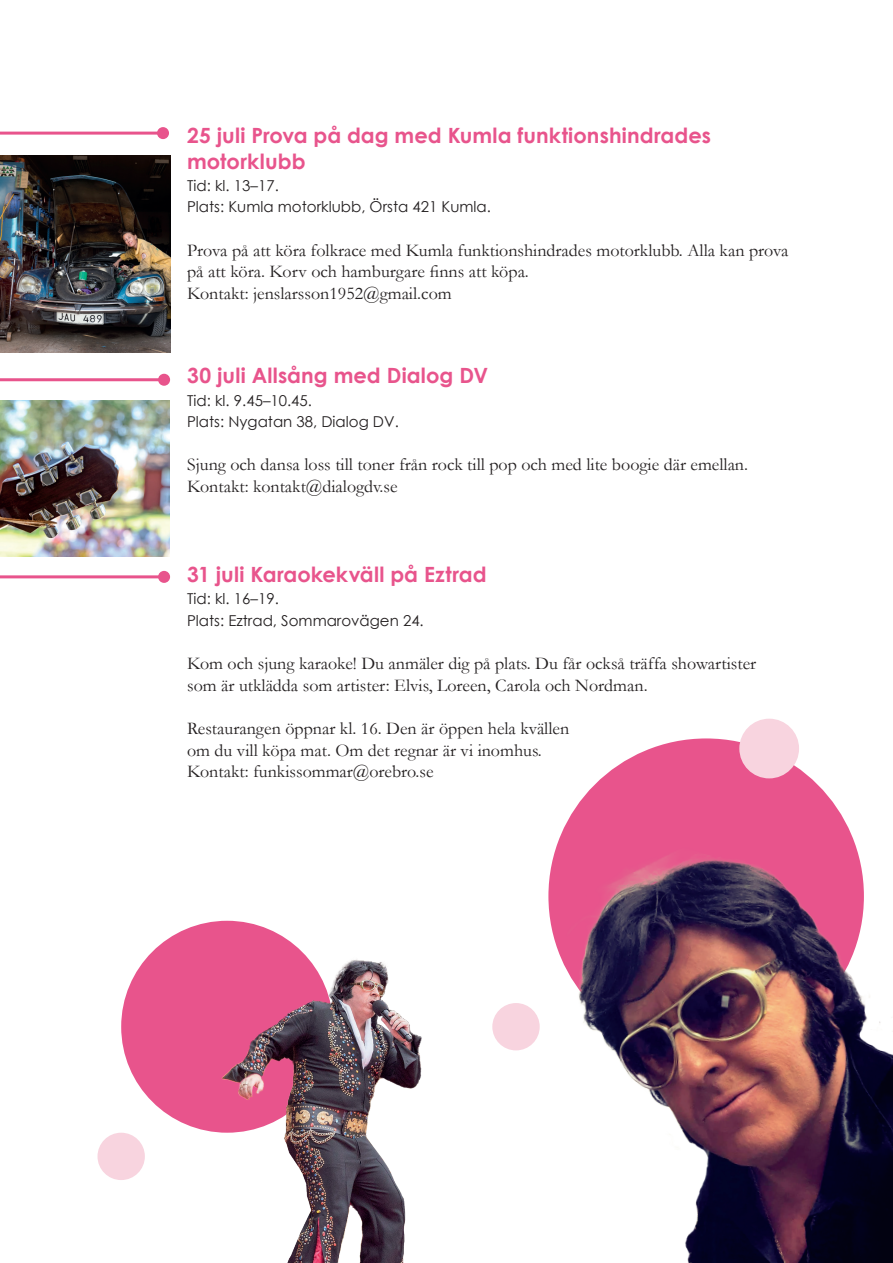
<style>
.page{position:relative;width:893px;height:1263px;background:#fff}
.page>*{position:absolute;margin:0;border:0;box-sizing:border-box;transform-origin:0 0}
.t1{font:700 21px/25.2px "Century Gothic";letter-spacing:.005em;color:#e8548c}
.t2{font:18px/21.6px "Garamond";color:#231f20}
.t3{font:15px/21.6px "Century Gothic";color:#231f20}
</style>
<div class="page">
<div style="left:548px;top:738px;width:316px;height:316px;background:#e8548c;border-radius:50%"></div>
<img style="left:513px;top:847px;width:380px;height:416px">
<div style="left:121px;top:921px;width:212px;height:212px;background:#e8548c;border-radius:50%"></div>
<img style="left:187px;top:920px;width:324px;height:343px">
<div style="left:492px;top:1003px;width:48px;height:47px;background:#f8d4df;border-radius:50%"></div>
<div style="left:97px;top:1133px;width:48px;height:47px;background:#f8d4df;border-radius:50%"></div>
<div style="left:739px;top:719px;width:60px;height:59px;background:#f8d4df;border-radius:50%"></div>
<hr style="left:0;top:575px;width:164px;height:3px;background:#e8548c">
<div style="left:158px;top:571px;width:12px;height:12px;background:#e8548c;border-radius:50%"></div>
<hr style="left:0;top:378px;width:164px;height:3px;background:#e8548c">
<div style="left:158px;top:374px;width:12px;height:12px;background:#e8548c;border-radius:50%"></div>
<img style="left:0;top:155px;width:170px;height:198px">
<img style="left:0;top:400px;width:169px;height:156px">
<hr style="left:0;top:132px;width:163px;height:3px;background:#e8548c">
<div style="left:157px;top:127px;width:12px;height:12px;background:#e8548c;border-radius:50%"></div>
<p class="t1" style="left:187px;top:122px;width:525px">25 juli Prova på dag med Kumla funktionshindrades motorklubb</p>
<p class="t3" style="left:187px;top:174px;width:305px">Tid: kl. 13–17.<br>Plats: Kumla motorklubb, Örsta 421 Kumla.</p>
<p class="t2" style="left:187px;top:239px;width:603px">Prova på att köra folkrace med Kumla funktionshindrades motorklubb. Alla kan prova på att köra. Korv och hamburgare finns att köpa.<br>Kontakt: jenslarsson1952@gmail.com</p>
<p class="t1" style="left:187px;top:362px;width:302px">30 juli Allsång med Dialog DV</p>
<p class="t3" style="left:187px;top:389px;width:213px">Tid: kl. 9.45–10.45.<br>Plats: Nygatan 38, Dialog DV.</p>
<p class="t2" style="left:187px;top:454px;width:562px">Sjung och dansa loss till toner från rock till pop och med lite boogie där emellan.<br>Kontakt: kontakt@dialogdv.se</p>
<p class="t1" style="left:187px;top:561px;width:301px">31 juli Karaokekväll på Eztrad</p>
<p class="t3" style="left:187px;top:588px;width:238px">Tid: kl. 16–19.<br>Plats: Eztrad, Sommarovägen 24.</p>
<p class="t2" style="left:187px;top:652px;width:571px">Kom och sjung karaoke! Du anmäler dig på plats. Du får också träffa showartister som är utklädda som artister: Elvis, Loreen, Carola och Nordman.</p>
<p class="t2" style="left:187px;top:717px;width:384px">Restaurangen öppnar kl. 16. Den är öppen hela kvällen om du vill köpa mat. Om det regnar är vi inomhus.<br>Kontakt: funkissommar@orebro.se</p>
</div>
